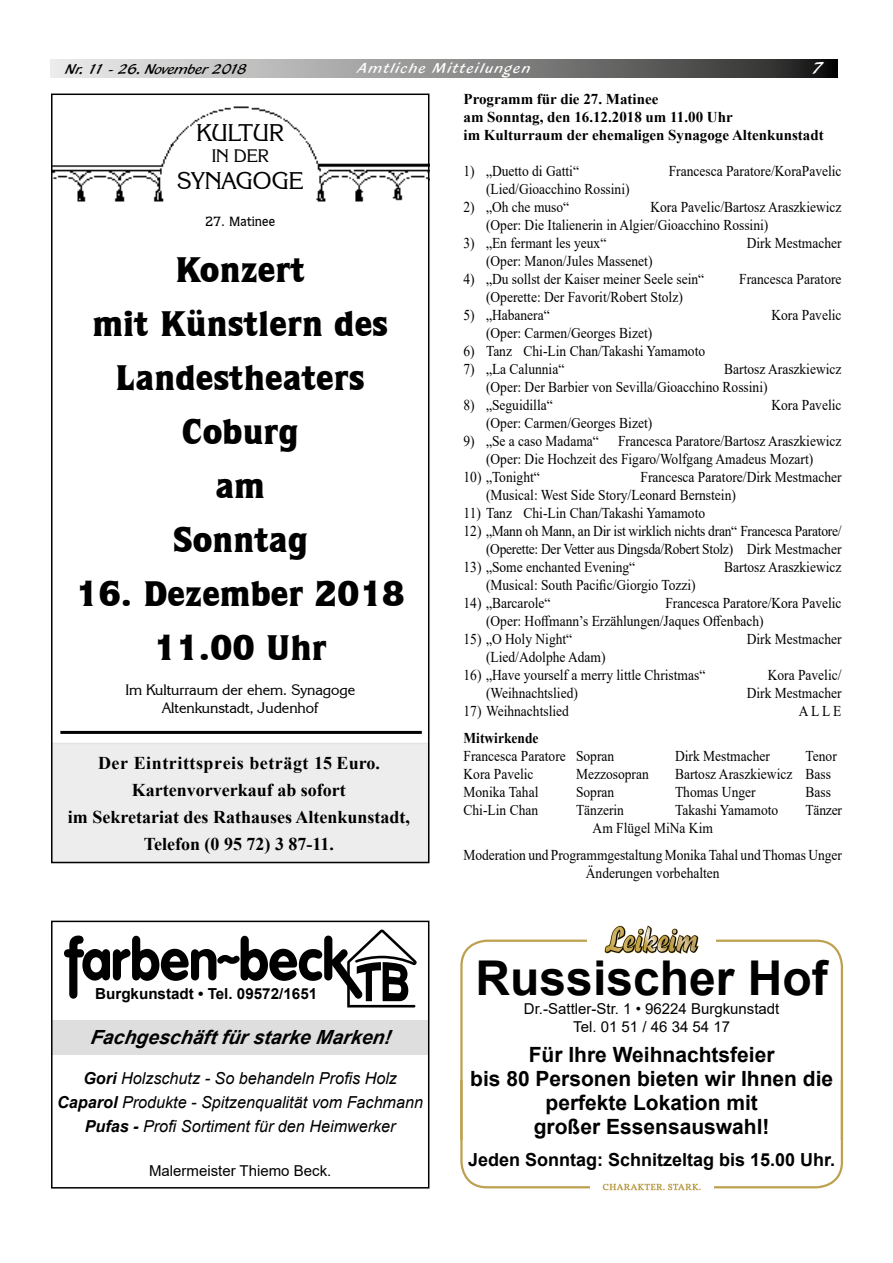
<style>
.page{position:relative;width:893px;height:1263px;background:#fff}
.page>*{position:absolute;margin:0;border:0;box-sizing:border-box;transform-origin:0 0}
.t1{font:700 48px "Arial";color:#000}
.t2{font:900 36px/54px "Quorum IT Cby BT";color:#000;text-align:center}
.t3{font:24px/48px "Korinna IT Cby BT";color:#000;text-align:center}
.t4{font:700 21px/24px "Arial";color:#000;text-align:center}
.t5{font:italic 700 19.5px "Arial";color:#000}
.t6{font:700 18px/27px "Times New Roman";color:#000;text-align:center}
.t7{font:700 18px "Arial";color:#000}
.t8{font:18px "Korinna IT Cby BT";color:#000}
.t9{font:18px "Blacklight D";color:#fff}
.t10{font:italic 16.5px/24px "Arial";color:#000;text-align:center}
.t11{font:700 15.15px "Arial";color:#000}
.t12{font:15px/18px "Times New Roman";color:#000;scale:.9 1}
.t13{font:15px/18px "Times New Roman";letter-spacing:-.02em;color:#000;text-align:right;scale:.9 1}
.t14{font:700 15px/18px "Times New Roman";color:#000}
.t15{font:15px/18px "Arial";color:#000;text-align:center}
.t16{font:15px/18px "Korinna IT Cby BT";color:#000;text-align:center}
.t17{font:15px "Blacklight D";color:#000}
.t18{font:15px "Blacklight D";letter-spacing:.1em;color:#fff}
.t19{font:700 15px "Times New Roman";color:#000;scale:.9 1}
.t20{font:500 13.5px "Quorum IT Cby BT";color:#000}
.s1{font-weight:700}
</style>
<div class="page">
<svg style="left:50px;top:60px;width:788px;height:18px;background:#8c8c8c"></svg>
<div style="left:51px;top:743px;width:378px;height:120px;background:#ededed"></div>
<div style="left:51px;top:94px;width:378px;height:769px;border:2px solid #000"></div>
<img style="left:51px;top:104px;width:378px;height:97px">
<hr style="left:60px;top:731px;width:362px;height:3px;background:#000">
<div style="left:52px;top:1020px;width:376px;height:34px;background:#dedede"></div>
<svg style="left:64px;top:929px;width:353px;height:79px"></svg>
<div style="left:90px;top:985px;width:239px;height:27px;background:#fff"></div>
<div style="left:51px;top:921px;width:378px;height:267px;border:2px solid #000"></div>
<svg style="left:460px;top:939px;width:383px;height:142px"></svg>
<div style="left:588px;top:921px;width:128px;height:47px;background:#fff"></div>
<svg style="left:604px;top:925px;width:95px;height:29px"></svg>
<svg style="left:460px;top:1081px;width:383px;height:109px"></svg>
<p class="t17" style="left:66px;top:60px;width:183px">Nr. 11 - 26. November 2018</p>
<p class="t18" style="left:358px;top:59px;width:174px">Amtliche Mitteilungen</p>
<p class="t9" style="left:812px;top:57px;width:13px">7</p>
<h3 class="t3" style="left:177px;top:108px;width:128px">KULTUR<br>SYNAGOGE</h3>
<p class="t8" style="left:212px;top:145px;width:59px">IN DER</p>
<p class="t20" style="left:205px;top:213px;width:71px">27. Matinee</p>
<h2 class="t2" style="left:92px;top:242px;width:297px">Konzert<br>mit Künstlern des<br>Landestheaters<br>Coburg<br>am<br>Sonntag</h2>
<h2 class="t2" style="left:76px;top:566px;width:330px">16. Dezember 2018<br>11.00 Uhr</h2>
<p class="t16" style="left:125px;top:680px;width:231px">Im Kulturraum der ehem. Synagoge<br>Altenkunstadt, Judenhof</p>
<p class="t6" style="left:68px;top:749px;width:344px">Der Eintrittspreis beträgt 15 Euro.<br>Kartenvorverkauf ab sofort<br>im Sekretariat des Rathauses Altenkunstadt, Telefon (0 95 72) 3 87-11.</p>
<p class="t11" style="left:95px;top:983px;width:224px">Burgkunstadt • Tel. 09572/1651</p>
<h3 class="t5" style="left:90px;top:1024px;width:306px">Fachgeschäft für starke Marken!</h3>
<p class="t10" style="left:57px;top:1066px;width:367px"><span class="s1">Gori</span> Holzschutz - So behandeln Profis Holz<br><span class="s1">Caparol</span> Produkte - Spitzenqualität vom Fachmann<br><span class="s1">Pufas -</span> Profi Sortiment für den Heimwerker</p>
<p class="t15" style="left:149px;top:1161px;width:184px">Malermeister Thiemo Beck.</p>
<p class="t14" style="left:463px;top:89px;width:362px">Programm für die 27. Matinee<br>am Sonntag, den 16.12.2018 um 11.00 Uhr<br>im Kulturraum der ehemaligen Synagoge Altenkunstadt</p>
<p class="t12" style="left:463px;top:161px;width:130px">1) „Duetto di Gatti“</p>
<p class="t12" style="left:669px;top:161px;width:194px">Francesca Paratore/KoraPavelic</p>
<p class="t12" style="left:486px;top:179px;width:161px">(Lied/Gioacchino Rossini)</p>
<p class="t12" style="left:463px;top:197px;width:119px">2) „Oh che muso“</p>
<p class="t12" style="left:486px;top:197px;width:397px;text-indent:164px">Kora Pavelic/Bartosz Araszkiewicz (Oper: Die Italienerin in Algier/Gioacchino Rossini)</p>
<p class="t12" style="left:463px;top:233px;width:160px">3) „En fermant les yeux“</p>
<p class="t12" style="left:747px;top:233px;width:107px">Dirk Mestmacher</p>
<p class="t12" style="left:486px;top:251px;width:186px">(Oper: Manon/Jules Massenet)</p>
<p class="t12" style="left:463px;top:269px;width:269px">4) „Du sollst der Kaiser meiner Seele sein“</p>
<p class="t12" style="left:739px;top:269px;width:115px">Francesca Paratore</p>
<p class="t12" style="left:486px;top:287px;width:220px">(Operette: Der Favorit/Robert Stolz)</p>
<p class="t12" style="left:463px;top:305px;width:97px">5) „Habanera“</p>
<p class="t12" style="left:771px;top:305px;width:79px">Kora Pavelic</p>
<p class="t12" style="left:486px;top:323px;width:186px">(Oper: Carmen/Georges Bizet)</p>
<p class="t12" style="left:463px;top:341px;width:270px">6) Tanz Chi-Lin Chan/Takashi Yamamoto</p>
<p class="t12" style="left:463px;top:359px;width:114px">7) „La Calunnia“</p>
<p class="t12" style="left:486px;top:359px;width:397px;text-indent:238px">Bartosz Araszkiewicz (Oper: Der Barbier von Sevilla/Gioacchino Rossini)</p>
<p class="t12" style="left:463px;top:395px;width:101px">8) „Seguidilla“</p>
<p class="t12" style="left:771px;top:395px;width:79px">Kora Pavelic</p>
<p class="t12" style="left:486px;top:413px;width:186px">(Oper: Carmen/Georges Bizet)</p>
<p class="t12" style="left:463px;top:431px;width:152px">9) „Se a caso Madama“</p>
<p class="t12" style="left:486px;top:431px;width:397px;text-indent:132px">Francesca Paratore/Bartosz Araszkiewicz (Oper: Die Hochzeit des Figaro/Wolfgang Amadeus Mozart)</p>
<p class="t12" style="left:463px;top:467px;width:86px">10) „Tonight“</p>
<p class="t12" style="left:486px;top:467px;width:397px;text-indent:155px">Francesca Paratore/Dirk Mestmacher (Musical: West Side Story/Leonard Bernstein)</p>
<p class="t12" style="left:463px;top:503px;width:270px">11) Tanz Chi-Lin Chan/Takashi Yamamoto</p>
<p class="t13" style="left:463px;top:521px;width:422px">12) „Mann oh Mann, an Dir ist wirklich nichts dran“ Francesca Paratore/ (Operette: Der Vetter aus Dingsda/Robert Stolz) Dirk Mestmacher</p>
<p class="t12" style="left:463px;top:557px;width:192px">13) „Some enchanted Evening“</p>
<p class="t12" style="left:724px;top:557px;width:132px">Bartosz Araszkiewicz</p>
<p class="t12" style="left:486px;top:575px;width:234px">(Musical: South Pacific/Giorgio Tozzi)</p>
<p class="t12" style="left:463px;top:593px;width:98px">14) „Barcarole“</p>
<p class="t12" style="left:486px;top:593px;width:397px;text-indent:179px">Francesca Paratore/Kora Pavelic (Oper: Hoffmann’s Erzählungen/Jaques Offenbach)</p>
<p class="t12" style="left:463px;top:629px;width:122px">15) „O Holy Night“</p>
<p class="t12" style="left:747px;top:629px;width:107px">Dirk Mestmacher</p>
<p class="t12" style="left:486px;top:647px;width:134px">(Lied/Adolphe Adam)</p>
<p class="t12" style="left:463px;top:665px;width:270px">16) „Have yourself a merry little Christmas“</p>
<p class="t12" style="left:768px;top:665px;width:84px">Kora Pavelic/</p>
<p class="t12" style="left:486px;top:683px;width:104px">(Weihnachtslied)</p>
<p class="t12" style="left:747px;top:683px;width:107px">Dirk Mestmacher</p>
<p class="t12" style="left:463px;top:701px;width:119px">17) Weihnachtslied</p>
<p class="t12" style="left:799px;top:701px;width:49px">A L L E</p>
<p class="t19" style="left:463px;top:727px;width:85px">Mitwirkende</p>
<p class="t12" style="left:463px;top:746px;width:169px">Francesca Paratore Sopran</p>
<p class="t12" style="left:675px;top:746px;width:107px">Dirk Mestmacher</p>
<p class="t12" style="left:805px;top:746px;width:36px">Tenor</p>
<p class="t12" style="left:463px;top:764px;width:79px">Kora Pavelic</p>
<p class="t12" style="left:576px;top:764px;width:82px">Mezzosopran</p>
<p class="t12" style="left:675px;top:764px;width:175px">Bartosz Araszkiewicz Bass</p>
<p class="t12" style="left:464px;top:782px;width:85px">Monika Tahal</p>
<p class="t12" style="left:576px;top:782px;width:44px">Sopran</p>
<p class="t12" style="left:675px;top:782px;width:91px">Thomas Unger</p>
<p class="t12" style="left:806px;top:782px;width:30px">Bass</p>
<p class="t12" style="left:464px;top:800px;width:84px">Chi-Lin Chan</p>
<p class="t12" style="left:576px;top:800px;width:55px">Tänzerin</p>
<p class="t12" style="left:675px;top:800px;width:116px">Takashi Yamamoto</p>
<p class="t12" style="left:806px;top:800px;width:42px">Tänzer</p>
<p class="t12" style="left:464px;top:814px;width:422px;line-height:27px;text-align:center">Am Flügel MiNa Kim<br>Moderation und Programmgestaltung Monika Tahal und Thomas Unger</p>
<p class="t12" style="left:586px;top:863px;width:150px">Änderungen vorbehalten</p>
<h1 class="t1" style="left:476px;top:944px;width:354px">Russischer Hof</h1>
<p class="t15" style="left:524px;top:1000px;width:257px">Dr.-Sattler-Str. 1 • 96224 Burgkunstadt<br>Tel. 01 51 / 46 34 54 17</p>
<h3 class="t4" style="left:470px;top:1043px;width:364px">Für Ihre Weihnachtsfeier<br>bis 80 Personen bieten wir Ihnen die perfekte Lokation mit<br>großer Essensauswahl!</h3>
<p class="t7" style="left:468px;top:1147px;width:369px">Jeden Sonntag: Schnitzeltag bis 15.00 Uhr.</p>
</div>
